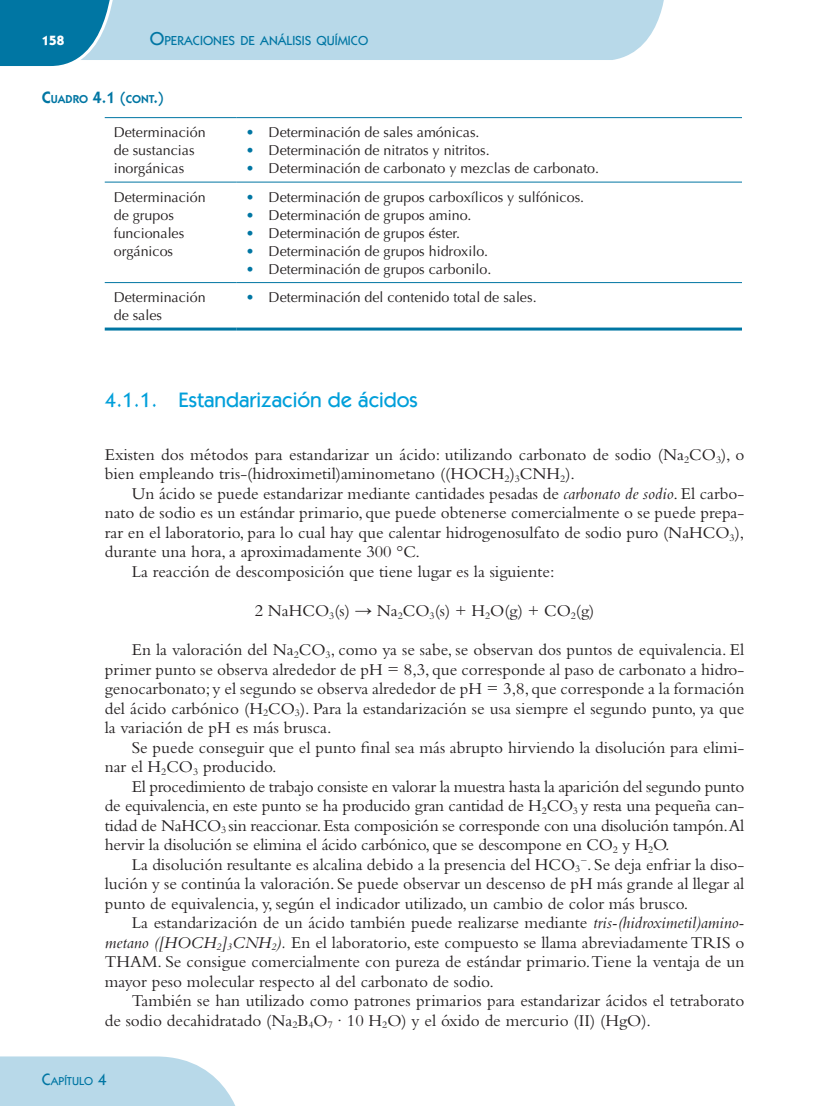
<style>
.page{position:relative;width:830px;height:1106px;background:#fff}
.page>*{position:absolute;margin:0;border:0;box-sizing:border-box;transform-origin:0 0}
.t1{font:500 21px "ITC Kabel Std";color:#009fda}
.t2{font:17.25px/19.5px "Bembo Std";color:#231f20;text-align:justify}
.t3{font:14.25px/18px "Optima LT Std";color:#231f20}
.t4{font:700 13.5px "ITC Kabel Std";color:#fff}
.t5{font:500 13.2px "ITC Kabel Std";color:#0076a3}
.t6{font:600 11.55px "ITC Kabel Std";color:#0076a3}
.t7{font:500 11.55px "ITC Kabel Std";color:#0076a3}
.s1{font-size:18.75px}
.s2{font-size:16.5px}
.s3{color:#0076a3}
.s4{font-style:italic}
.s5{font-family:"Times New Roman"}
</style>
<div class="page">
<div style="left:117px;top:0;width:547px;height:60px;background:#b8d9e9"></div>
<svg style="left:0;top:0;width:117px;height:66px;background:#278bb1"></svg>
<svg style="left:0;top:1056px;width:236px;height:50px;background:#bfdceb"></svg>
<hr style="left:105px;top:117px;width:131px;height:1px;background:#0076a3">
<hr style="left:236px;top:117px;width:505px;height:1px;background:#0076a3">
<hr style="left:105px;top:182px;width:131px;height:1px;background:#0076a3">
<hr style="left:236px;top:182px;width:505px;height:1px;background:#0076a3">
<hr style="left:105px;top:282px;width:131px;height:1px;background:#0076a3">
<hr style="left:236px;top:282px;width:505px;height:1px;background:#0076a3">
<hr style="left:105px;top:327px;width:131px;height:3px;background:#0076a3">
<hr style="left:236px;top:327px;width:505px;height:3px;background:#0076a3">
<p class="t4" style="left:42px;top:32px;width:24px">158</p>
<p class="t5" style="left:150px;top:33px;width:219px"><span class="s1">O</span>PERACIONES DE ANÁLISIS QUÍMICO</p>
<p class="t6" style="left:42px;top:92px;width:123px"><span class="s2">C</span>UADRO <span class="s2">4.1 (</span>CONT<span class="s2">.)</span></p>
<p class="t3" style="left:114px;top:123px;width:93px">Determinación de sustancias inorgánicas</p>
<p class="t3" style="left:245px;top:123px;width:235px"><span class="s3">•</span> Determinación de sales amónicas.</p>
<p class="t3" style="left:245px;top:141px;width:245px"><span class="s3">•</span> Determinación de nitratos y nitritos.</p>
<p class="t3" style="left:245px;top:159px;width:355px"><span class="s3">•</span> Determinación de carbonato y mezclas de carbonato.</p>
<p class="t3" style="left:114px;top:188px;width:93px">Determinación de grupos funcionales orgánicos</p>
<p class="t3" style="left:245px;top:188px;width:340px"><span class="s3">•</span> Determinación de grupos carboxílicos y sulfónicos.</p>
<p class="t3" style="left:245px;top:206px;width:227px"><span class="s3">•</span> Determinación de grupos amino.</p>
<p class="t3" style="left:245px;top:224px;width:216px"><span class="s3">•</span> Determinación de grupos éster.</p>
<p class="t3" style="left:245px;top:242px;width:244px"><span class="s3">•</span> Determinación de grupos hidroxilo.</p>
<p class="t3" style="left:245px;top:260px;width:247px"><span class="s3">•</span> Determinación de grupos carbonilo.</p>
<p class="t3" style="left:114px;top:288px;width:93px">Determinación de sales</p>
<p class="t3" style="left:245px;top:288px;width:292px"><span class="s3">•</span> Determinación del contenido total de sales.</p>
<p class="t1" style="left:105px;top:387px;width:314px">4.1.1. Estandarización de ácidos</p>
<p class="t2" style="left:105px;top:444px;width:640px">Existen dos métodos para estandarizar un ácido: utilizando carbonato de sodio (Na<sub>2</sub>CO<sub>3</sub>), o bien empleando tris-(hidroximetil)aminometano ((HOCH<sub>2</sub>)<sub>3</sub>CNH<sub>2</sub>).</p>
<p class="t2" style="left:132px;top:483px;width:613px">Un ácido se puede estandarizar mediante cantidades pesadas de <span class="s4">carbonato de sodio</span>. El carbo‑</p>
<p class="t2" style="left:105px;top:503px;width:640px">nato de sodio es un estándar primario, que puede obtenerse comercialmente o se puede prepa‑</p>
<p class="t2" style="left:105px;top:522px;width:640px">rar en el laboratorio, para lo cual hay que calentar hidrogenosulfato de sodio puro (NaHCO<sub>3</sub>),</p>
<p class="t2" style="left:105px;top:542px;width:316px">durante una hora, a aproximadamente 300 °C.</p>
<p class="t2" style="left:132px;top:561px;width:424px">La reacción de descomposición que tiene lugar es la siguiente:</p>
<p class="t2" style="left:254px;top:600px;width:341px">2 NaHCO<sub>3</sub>(s) <span class="s5">→</span> Na<sub>2</sub>CO<sub>3</sub>(s) + H<sub>2</sub>O(g) + CO<sub>2</sub>(g)</p>
<p class="t2" style="left:105px;top:639px;width:641px;text-indent:27px">En la valoración del Na<sub>2</sub>CO<sub>3</sub>, como ya se sabe, se observan dos puntos de equivalencia. El primer punto se observa alrededor de pH = 8,3, que corresponde al paso de carbonato a hidro‑ genocarbonato; y el segundo se observa alrededor de pH = 3,8, que corresponde a la formación del ácido carbónico (H<sub>2</sub>CO<sub>3</sub>). Para la estandarización se usa siempre el segundo punto, ya que la variación de pH es más brusca.</p>
<p class="t2" style="left:105px;top:737px;width:640px;text-indent:27px">Se puede conseguir que el punto final sea más abrupto hirviendo la disolución para elimi‑ nar el H<sub>2</sub>CO<sub>3</sub> producido.</p>
<p class="t2" style="left:105px;top:776px;width:640px;text-indent:27px">El procedimiento de trabajo consiste en valorar la muestra hasta la aparición del segundo punto de equivalencia, en este punto se ha producido gran cantidad de H<sub>2</sub>CO<sub>3</sub> y resta una pequeña can‑ tidad de NaHCO<sub>3</sub> sin reaccionar. Esta composición se corresponde con una disolución tampón.Al hervir la disolución se elimina el ácido carbónico, que se descompone en CO<sub>2</sub> y H<sub>2</sub>O.</p>
<p class="t2" style="left:105px;top:854px;width:641px;text-indent:27px">La disolución resultante es alcalina debido a la presencia del HCO<sub>3</sub><sup>−</sup>. Se deja enfriar la diso‑ lución y se continúa la valoración. Se puede observar un descenso de pH más grande al llegar al punto de equivalencia, y, según el indicador utilizado, un cambio de color más brusco.</p>
<p class="t2" style="left:105px;top:912px;width:641px;text-indent:27px">La estandarización de un ácido también puede realizarse mediante <span class="s4">tris‑(hidroximetil)amino&shy;metano ([HOCH</span><sub>2</sub><span class="s4">]</span><sub>3</sub><span class="s4">CNH</span><sub>2</sub><span class="s4">).</span> En el laboratorio, este compuesto se llama abreviadamente TRIS o THAM. Se consigue comercialmente con pureza de estándar primario. Tiene la ventaja de un mayor peso molecular respecto al del carbonato de sodio.</p>
<p class="t2" style="left:105px;top:990px;width:640px;text-indent:27px">También se han utilizado como patrones primarios para estandarizar ácidos el tetraborato de sodio decahidratado (Na<sub>2</sub>B<sub>4</sub>O<sub>7</sub> · 10 H<sub>2</sub>O) y el óxido de mercurio (II) (HgO).</p>
<p class="t7" style="left:42px;top:1074px;width:67px"><span class="s2">C</span>APÍTULO <span class="s2">4</span></p>
</div>
